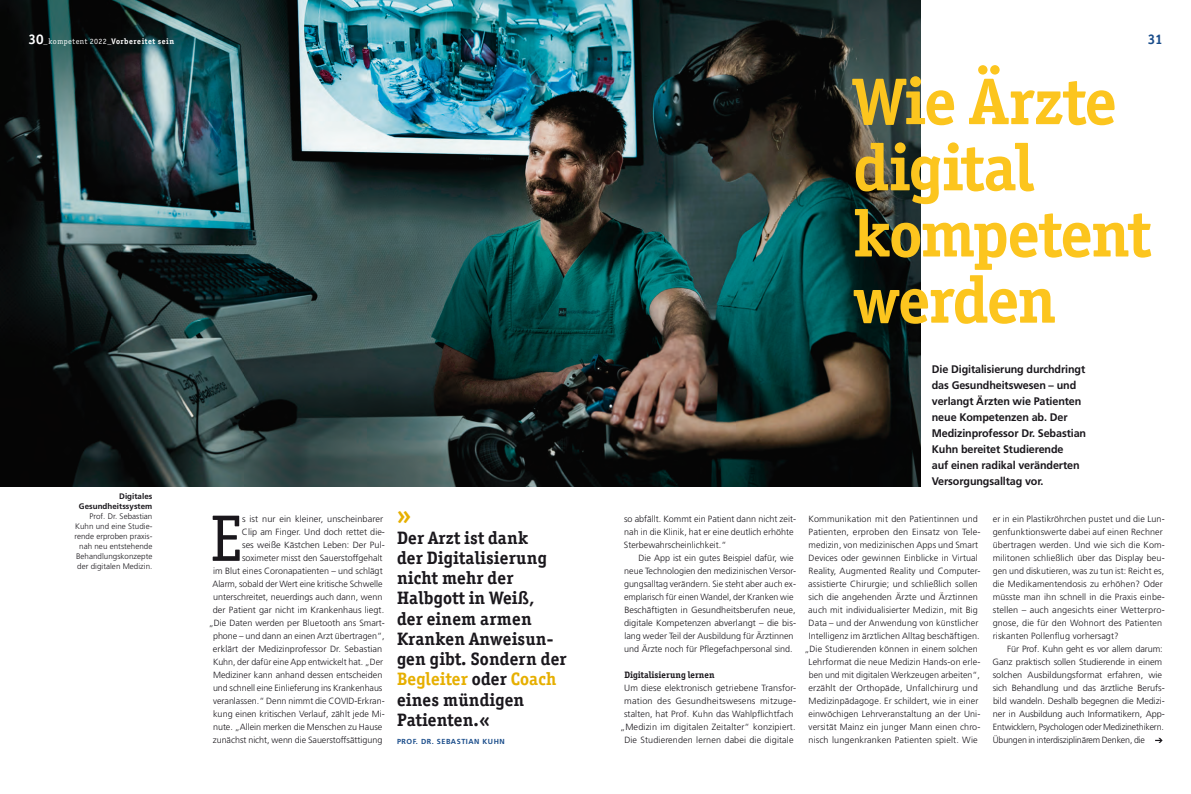
<style>
.page{position:relative;width:1191px;height:794px;background:#fff}
.page>*{position:absolute;margin:0;border:0;box-sizing:border-box;transform-origin:0 0}
.t1{font:700 66.2px/66.2px "Officina Ser ITC Std";letter-spacing:-.015em;color:#fcc51e}
.t2{font:65.9px "Officina Ser ITC Std";color:#1a171c}
.t3{font:700 24px "Officina Ser ITC Std";color:#e6af00}
.t4{font:700 18px/20.2px "Officina Ser ITC Std";letter-spacing:.01em;color:#1a171c}
.t5{font:700 14px "Officina Ser ITC Std";color:#194c8a}
.t6{font:700 11px/16px "Frutiger LT Std";letter-spacing:-.01em;color:#1a171c}
.t7{font:700 9.3px "Officina Ser ITC Std";letter-spacing:.005em;color:#1a171c}
.t8{font:300 9px/13px "Frutiger LT Std";letter-spacing:.005em;color:#1a171c}
.t9{font:300 8px/10px "Frutiger LT Std";letter-spacing:.005em;color:#1a171c;text-align:right}
.t10{font:8px "Officina Ser ITC Std";letter-spacing:.06em;color:#fff}
.t11{font:700 8px/10px "Frutiger LT Std";letter-spacing:.005em;color:#1a171c;text-align:right}
.t12{font:700 7.3px "Frutiger LT Std";letter-spacing:.07em;color:#194c8a}
.s1{font-weight:700;font-size:14px}
.s2{font-weight:700}
.s3{color:#e6af00}
</style>
<div class="page">
<img style="left:0;top:0;width:921px;height:486px">
<svg style="left:1155px;top:738px;width:7px;height:5px"></svg>
<p class="t10" style="left:28px;top:37px;width:147px"><span class="s1">30</span>_kompetent 2022_<span class="s2">Vorbereitet sein</span></p>
<h3 class="t5" style="left:1147px;top:31px;width:16px">31</h3>
<h1 class="t1" style="left:853px;top:68px;width:298px">Wie Ärzte digital kompetent werden</h1>
<p class="t11" style="left:79px;top:491px;width:75px">Digitales<br>Gesundheitssystem</p>
<p class="t9" style="left:74px;top:512px;width:79px">Prof. Dr. Sebastian<br>Kuhn und eine Studie&shy;rende erproben praxis&shy;nah neu entstehende<br>Behandlungskonzepte der digitalen Medizin.</p>
<h3 class="t3" style="left:397px;top:500px;width:16px">»</h3>
<h3 class="t4" style="left:397px;top:527px;width:171px">Der Arzt ist dank<br>der Digitalisierung nicht mehr der<br>Halbgott in Weiß,<br>der einem armen<br>Kranken Anweisun&shy;gen gibt. Sondern der<br><span class="s3">Begleiter</span> oder <span class="s3">Coach </span>eines mündigen<br>Patienten.«</h3>
<p class="t12" style="left:397px;top:737px;width:109px">PROF. DR. SEBASTIAN KUHN</p>
<p class="t8" style="left:209px;top:512px;width:177px;text-align:right">s ist nur ein kleiner, unscheinbarer<br>Clip am Finger. Und doch rettet die-<br>ses weiße Kästchen Leben: Der Pul&shy;soximeter misst den Sauerstoffgehalt<br>im Blut eines Coronapatienten – und schlägt Alarm, sobald der Wert eine kritische Schwelle unterschreitet, neuerdings auch dann, wenn der Patient gar nicht im Krankenhaus liegt. „Die Daten werden per Bluetooth ans Smart&shy;phone – und dann an einen Arzt übertragen“, erklärt der Medizinprofessor Dr. Sebastian Kuhn, der dafür eine App entwickelt hat. „Der Mediziner kann anhand dessen entscheiden und schnell eine Einlieferung ins Krankenhaus veranlassen.“ Denn nimmt die COVID-Erkran&shy;kung einen kritischen Verlauf, zählt jede Mi&shy;nute. „Allein merken die Menschen zu Hause zunächst nicht, wenn die Sauerstoffsättigung</p>
<p class="t8" style="left:624px;top:512px;width:174px">so abfällt. Kommt ein Patient dann nicht zeit&shy;nah in die Klinik, hat er eine deutlich erhöhte<br>Sterbewahrscheinlichkeit.“</p>
<h2 class="t2" style="left:210px;top:500px;width:33px">E</h2>
<p class="t8" style="left:624px;top:551px;width:173px;text-indent:14px">Die App ist ein gutes Beispiel dafür, wie neue Technologien den medizinischen Versor&shy;gungsalltag verändern. Sie steht aber auch ex&shy;emplarisch für einen Wandel, der Kranken wie Beschäftigten in Gesundheitsberufen neue, digitale Kompetenzen abverlangt – die bis&shy;lang weder Teil der Ausbildung für Ärztinnen und Ärzte noch für Pflegefachpersonal sind.</p>
<p class="t7" style="left:624px;top:669px;width:92px">Digitalisierung lernen</p>
<p class="t8" style="left:620px;top:681px;width:177px;text-align:center">Um diese elektronisch getriebene Transfor&shy;mation des Gesundheitswesens mitzuge&shy;stalten, hat Prof. Kuhn das Wahlpflichtfach „Medizin im digitalen Zeitalter“ konzipiert.<br>Die Studierenden lernen dabei die digitale</p>
<p class="t6" style="left:931px;top:361px;width:156px">Die Digitalisierung durchdringt das Gesundheitswesen – und verlangt Ärzten wie Patienten neue Kompetenzen ab. Der<br>Medizinprofessor Dr. Sebastian<br>Kuhn bereitet Studierende<br>auf einen radikal veränderten<br>Versorgungsalltag vor.</p>
<p class="t8" style="left:804px;top:512px;width:177px;text-align:center">Kommunikation mit den Patientinnen und Patienten, erproben den Einsatz von Tele&shy;medizin, von medizinischen Apps und Smart Devices oder gewinnen Einblicke in Virtual Reality, Augmented Reality und Computer&shy;assistierte Chirurgie; und schließlich sollen sich die angehenden Ärzte und Ärztinnen auch mit individualisierter Medizin, mit Big Data – und der Anwendung von künstlicher Intelligenz im ärztlichen Alltag beschäftigen. „Die Studierenden können in einem solchen Lehrformat die neue Medizin Hands-on erle&shy;ben und mit digitalen Werkzeugen arbeiten“, erzählt der Orthopäde, Unfallchirurg und Medizinpädagoge. Er schildert, wie in einer einwöchigen Lehrveranstaltung an der Uni&shy;versität Mainz ein junger Mann einen chro&shy;nisch lungenkranken Patienten spielt. Wie</p>
<p class="t8" style="left:992px;top:512px;width:173px">er in ein Plastikröhrchen pustet und die Lun&shy;genfunktionswerte dabei auf einen Rechner übertragen werden. Und wie sich die Kom&shy;militonen schließlich über das Display beu&shy;gen und diskutieren, was zu tun ist: Reicht es, die Medikamentendosis zu erhöhen? Oder müsste man ihn schnell in die Praxis einbe&shy;stellen – auch angesichts einer Wetterpro&shy;gnose, die für den Wohnort des Patienten riskanten Pollenflug vorhersagt?</p>
<p class="t8" style="left:992px;top:642px;width:174px;text-indent:15px">Für Prof. Kuhn geht es vor allem darum:<br>Ganz praktisch sollen Studierende in einem solchen Ausbildungsformat erfahren, wie sich Behandlung und das ärztliche Berufs&shy;bild wandeln. Deshalb begegnen die Medizi&shy;ner in Ausbildung auch Informatikern, App-Entwicklern, Psychologen oder Medizinethikern.<br>Übungen in interdisziplinärem Denken, die</p>
</div>
